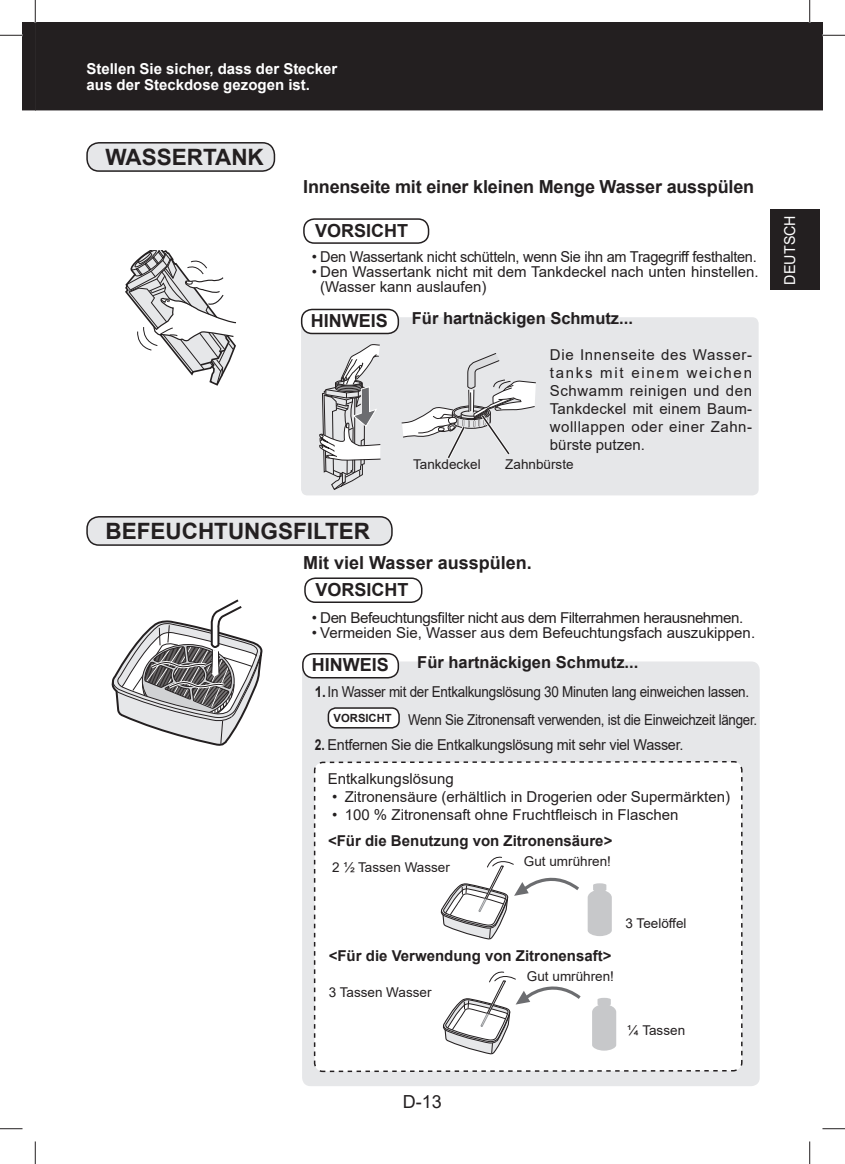
<style>
.page{position:relative;width:845px;height:1164px;background:#fff}
.page>*{position:absolute;margin:0;border:0;box-sizing:border-box;transform-origin:0 0}
.t1{font:700 22.5px "Arial";color:#231f20}
.t2{font:700 18px/26.8px "Arial";color:#231f20}
.t3{font:18px "Arial";color:#231f20}
.t4{font:700 16.5px "Arial";color:#231f20}
.t5{font:15px/18px "Arial";letter-spacing:-.02em;color:#231f20;text-align:justify}
.t6{font:15px/15px "Arial";color:#231f20}
.t7{font:15px/28px "Arial";letter-spacing:-.02em;color:#231f20;scale:.9 1}
.t8{font:700 15px "Arial";color:#231f20}
.t9{font:700 15px/16.5px "Arial";color:#fff}
.t10{font:15px "Arial";letter-spacing:-.02em;color:#231f20;scale:.96 1}
.t11{font:15px "Arial";letter-spacing:.005em;color:#fff;scale:.95 1}
.t12{font:13.5px "Arial";color:#231f20}
.s1{font-weight:700}
</style>
<div class="page">
<div style="left:301px;top:317px;width:457px;height:178px;background:#e6e7e9;border-radius:6px"></div>
<svg style="left:111px;top:599px;width:152px;height:147px"></svg>
<div style="left:302px;top:661px;width:457px;height:424px;background:#e6e7e9;border-radius:9px"></div>
<svg style="left:313px;top:761px;width:430px;height:311px;background:#f8f8f8"></svg>
<svg style="left:125px;top:250px;width:111px;height:136px"></svg>
<svg style="left:319px;top:344px;width:62px;height:146px"></svg>
<svg style="left:401px;top:353px;width:135px;height:105px"></svg>
<div style="left:769px;top:209px;width:50px;height:81px;background:#231f20"></div>
<div style="left:36px;top:22px;width:786px;height:88px;background:#231f20"></div>
<div style="left:87px;top:143px;width:187px;height:28px;background:#e6e7e9;border-radius:12px"></div>
<div style="left:86px;top:142px;width:189px;height:30px;border:2px solid #231f20;border-radius:12px"></div>
<div style="left:303px;top:218px;width:126px;height:26px;border:2px solid #231f20;border-radius:10px"></div>
<div style="left:301px;top:309px;width:97px;height:24px;background:#fff;border-radius:10px"></div>
<div style="left:301px;top:309px;width:98px;height:25px;border:2px solid #231f20;border-radius:10px"></div>
<div style="left:87px;top:516px;width:305px;height:29px;background:#e6e7e9;border-radius:12px"></div>
<div style="left:86px;top:516px;width:306px;height:29px;border:2px solid #231f20;border-radius:12px"></div>
<div style="left:304px;top:577px;width:118px;height:26px;border:2px solid #231f20;border-radius:10px"></div>
<div style="left:303px;top:653px;width:95px;height:24px;background:#fff;border-radius:10px"></div>
<div style="left:302px;top:653px;width:97px;height:25px;border:2px solid #231f20;border-radius:10px"></div>
<div style="left:328px;top:708px;width:71px;height:19px;background:#fff;border-radius:8px"></div>
<div style="left:327px;top:707px;width:73px;height:21px;border:2px solid #231f20;border-radius:8px"></div>
<hr style="left:808px;top:0;width:2px;height:23px;background:#fff">
<svg style="left:822px;top:35px;width:22px;height:1px"></svg>
<svg style="left:0;top:1128px;width:22px;height:1px"></svg>
<svg style="left:822px;top:1128px;width:22px;height:1px"></svg>
<svg style="left:0;top:0;width:36px;height:110px"></svg>
<svg style="left:35px;top:1141px;width:1px;height:22px"></svg>
<svg style="left:809px;top:0;width:1px;height:23px"></svg>
<svg style="left:809px;top:1141px;width:1px;height:22px"></svg>
<p class="t9" style="left:86px;top:60px;width:252px">Stellen Sie sicher, dass der Stecker aus der Steckdose gezogen ist.</p>
<h1 class="t1" style="left:105px;top:145px;width:160px">WASSERTANK</h1>
<p class="t2" style="left:303px;top:174px;width:452px">Innenseite mit einer kleinen Menge Wasser ausspülen</p>
<p class="t2" style="left:315px;top:217px;width:95px">VORSICHT</p>
<p class="t5" style="left:311px;top:248px;width:446px">• Den Wassertank nicht schütteln, wenn Sie ihn am Tragegriff festhalten.</p>
<p class="t6" style="left:320px;top:264px;width:440px;text-indent:-9px">• Den Wassertank nicht mit dem Tankdeckel nach unten hinstellen. (Wasser kann auslaufen)</p>
<p class="t2" style="left:311px;top:307px;width:79px">HINWEIS</p>
<p class="t4" style="left:412px;top:309px;width:222px">Für hartnäckigen Schmutz...</p>
<p class="t5" style="left:550px;top:346px;width:203px">Die Innenseite des Wasser&shy;tanks mit einem weichen Schwamm reinigen und den Tankdeckel mit einem Baum&shy;wolllappen oder einer Zahn&shy;bürste putzen.</p>
<p class="t12" style="left:413px;top:456px;width:69px">Tankdeckel</p>
<p class="t12" style="left:505px;top:456px;width:70px">Zahnbürste</p>
<h1 class="t1" style="left:105px;top:519px;width:266px">BEFEUCHTUNGSFILTER</h1>
<p class="t2" style="left:315px;top:549px;width:218px;text-indent:-12px">Mit viel Wasser ausspülen.<br>VORSICHT</p>
<p class="t5" style="left:311px;top:608px;width:433px">• Den Befeuchtungsfilter nicht aus dem Filterrahmen herausnehmen.</p>
<p class="t6" style="left:311px;top:625px;width:445px">• Vermeiden Sie, Wasser aus dem Befeuchtungsfach auszukippen.</p>
<p class="t2" style="left:312px;top:651px;width:79px">HINWEIS</p>
<p class="t4" style="left:417px;top:653px;width:222px">Für hartnäckigen Schmutz...</p>
<p class="t7" style="left:333px;top:677px;width:472px;text-indent:-19px"><span class="s1">1.</span> In Wasser mit der Entkalkungslösung 30 Minuten lang einweichen lassen.<br><sup>VORSICHT</sup> Wenn Sie Zitronensaft verwenden, ist die Einweichzeit länger.</p>
<p class="t10" style="left:315px;top:736px;width:385px"><span class="s1">2.</span> Entfernen Sie die Entkalkungslösung mit sehr viel Wasser.</p>
<p class="t6" style="left:328px;top:771px;width:127px">Entkalkungslösung</p>
<p class="t6" style="left:332px;top:789px;width:399px">• Zitronensäure (erhältlich in Drogerien oder Supermärkten)</p>
<p class="t6" style="left:332px;top:807px;width:348px">• 100 % Zitronensaft ohne Fruchtfleisch in Flaschen</p>
<p class="t8" style="left:328px;top:832px;width:286px">&lt;Für die Benutzung von Zitronensäure&gt;</p>
<p class="t12" style="left:332px;top:859px;width:119px">2 ½ Tassen Wasser</p>
<p class="t12" style="left:523px;top:853px;width:89px">Gut umrühren!</p>
<p class="t8" style="left:328px;top:947px;width:284px">&lt;Für die Verwendung von Zitronensaft&gt;</p>
<p class="t12" style="left:328px;top:984px;width:104px">3 Tassen Wasser</p>
<p class="t12" style="left:527px;top:968px;width:89px">Gut umrühren!</p>
<p class="t12" style="left:625px;top:915px;width:63px">3 Teelöffel</p>
<p class="t12" style="left:627px;top:1022px;width:59px">¼ Tassen</p>
<p class="t3" style="left:403px;top:1091px;width:41px">D-13</p>
<p class="t11" style="left:781px;top:284px;width:74px;rotate:-90deg">DEUTSCH</p>
</div>
